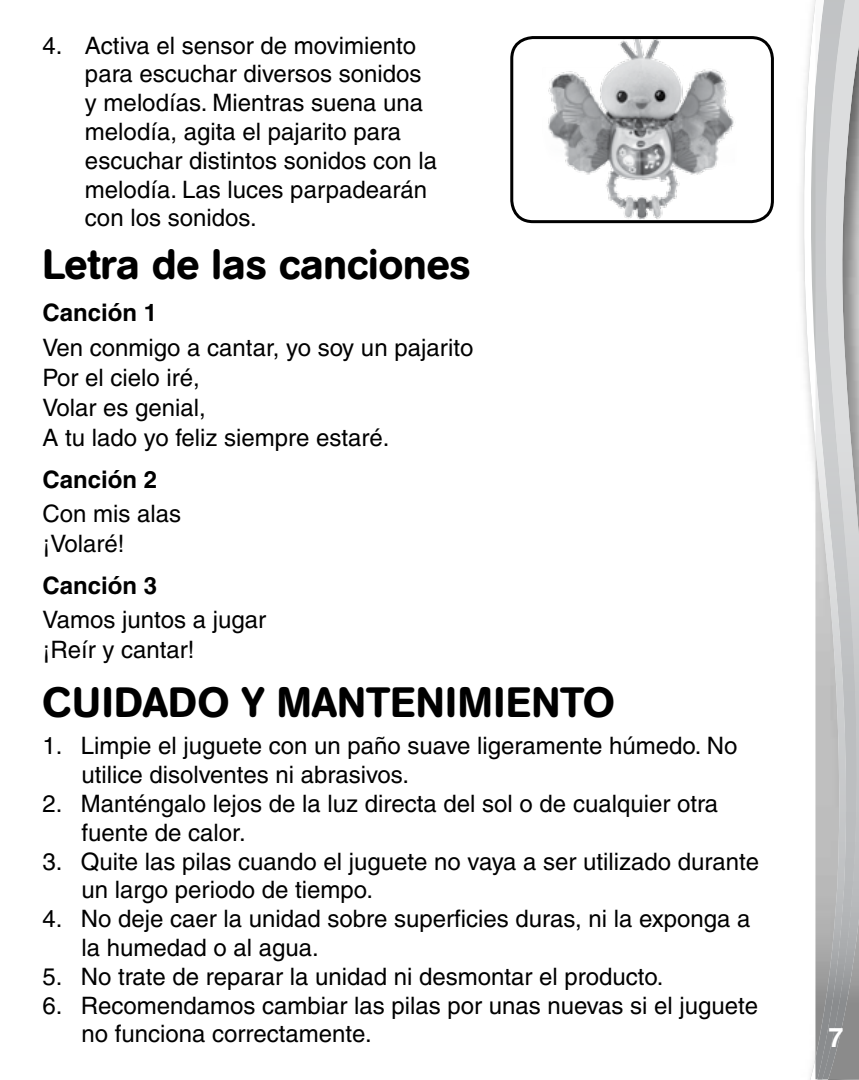
<style>
.page{position:relative;width:859px;height:1080px;background:#fff}
.page>*{position:absolute;margin:0;border:0;box-sizing:border-box;transform-origin:0 0}
.t1{font:500 42px "AG Book Rounded";letter-spacing:.02em;color:#000}
.t2{font:500 42px "AG Book Rounded";color:#000}
.t3{font:700 27px "Helvetica";color:#fff}
.t4{font:500 24px/28.8px "Helvetica";color:#000}
.t5{font:700 24px "Helvetica";color:#000}
.s1{font-weight:400}
</style>
<div class="page">
<svg style="left:803px;top:0;width:12px;height:1080px"></svg>
<svg style="left:815px;top:1079px;width:13px;height:1px"></svg>
<img style="left:858px;top:0;width:1px;height:1079px">
<img style="left:848px;top:0;width:10px;height:1079px">
<img style="left:815px;top:0;width:33px;height:1079px">
<img style="left:548px;top:40px;width:186px;height:179px">
<div style="left:510px;top:36px;width:264px;height:187px;border:3px solid #000;border-radius:21px"></div>
<p class="t4" style="left:85px;top:31px;width:354px;text-indent:-43px"><span class="s1">4.</span> Activa el sensor de movimiento para escuchar diversos sonidos y melodías. Mientras suena una melodía, agita el pajarito para escuchar distintos sonidos con la melodía. Las luces parpadearán con los sonidos.</p>
<h1 class="t2" style="left:42px;top:240px;width:430px">Letra de las canciones</h1>
<p class="t5" style="left:42px;top:298px;width:116px">Canción 1</p>
<p class="t4" style="left:42px;top:332px;width:432px;line-height:30px">Ven conmigo a cantar, yo soy un pajarito<br>Por el cielo iré,<br>Volar es genial,<br>A tu lado yo feliz siempre estaré.</p>
<p class="t5" style="left:42px;top:465px;width:116px">Canción 2</p>
<p class="t4" style="left:42px;top:498px;width:140px;line-height:30px">Con mis alas ¡Volaré!</p>
<p class="t5" style="left:42px;top:571px;width:116px">Canción 3</p>
<p class="t4" style="left:42px;top:605px;width:225px;line-height:30px">Vamos juntos a jugar ¡Reír y cantar!</p>
<h1 class="t1" style="left:42px;top:678px;width:574px">CUIDADO Y MANTENIMIENTO</h1>
<p class="t4" style="left:81px;top:731px;width:657px;text-indent:-39px">1. Limpie el juguete con un paño suave ligeramente húmedo. No utilice disolventes ni abrasivos.</p>
<p class="t4" style="left:81px;top:789px;width:638px;text-indent:-39px">2. Manténgalo lejos de la luz directa del sol o de cualquier otra fuente de calor.</p>
<p class="t4" style="left:81px;top:847px;width:679px;text-indent:-39px">3. Quite las pilas cuando el juguete no vaya a ser utilizado durante un largo periodo de tiempo.</p>
<p class="t4" style="left:81px;top:904px;width:670px;text-indent:-39px">4. No deje caer la unidad sobre superficies duras, ni la exponga a la humedad o al agua.</p>
<p class="t4" style="left:42px;top:962px;width:623px">5. No trate de reparar la unidad ni desmontar el producto.</p>
<p class="t4" style="left:81px;top:991px;width:678px;text-indent:-39px">6. Recomendamos cambiar las pilas por unas nuevas si el juguete no funciona correctamente.</p>
<p class="t3" style="left:828px;top:1021px;width:17px">7</p>
</div>
